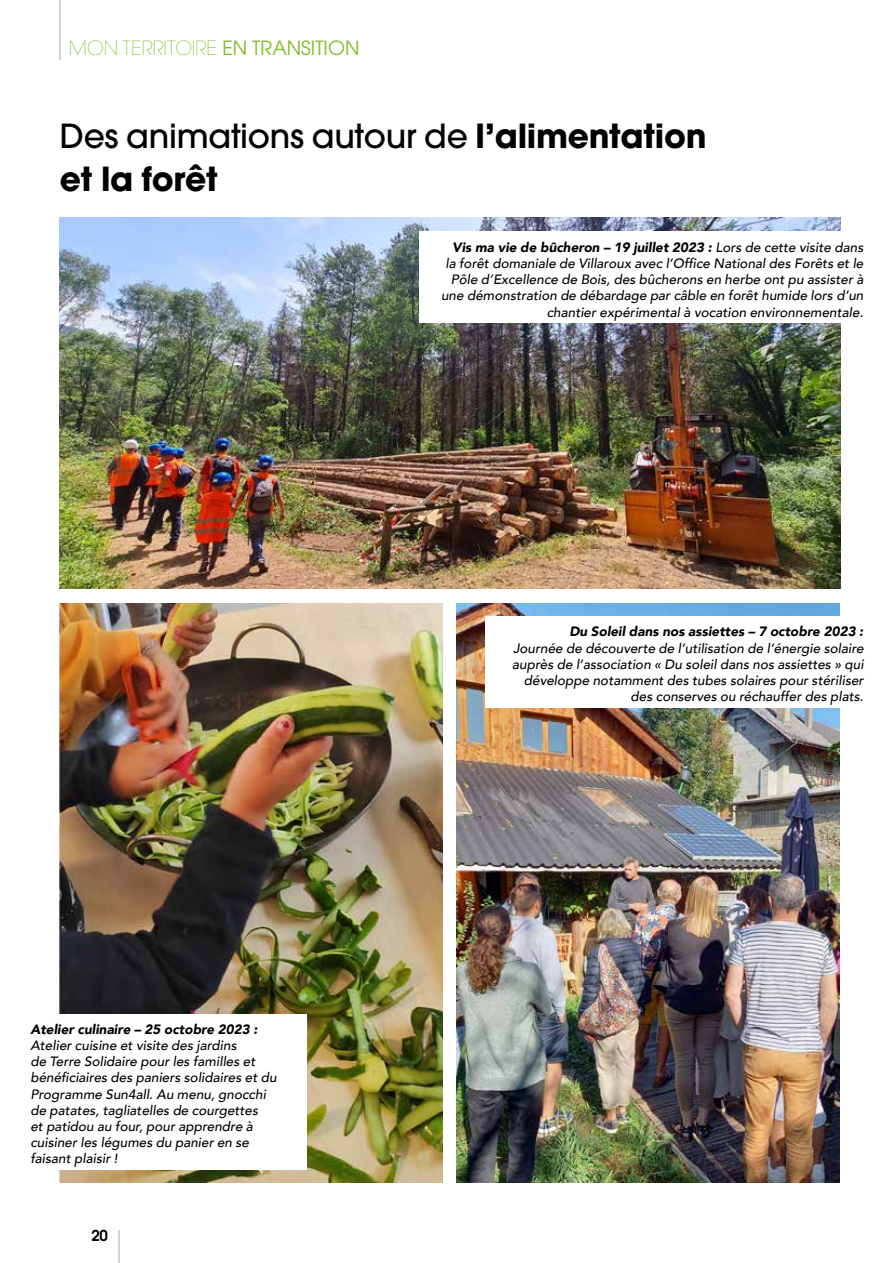
<style>
.page{position:relative;width:893px;height:1263px;background:#fff}
.page>*{position:absolute;margin:0;border:0;box-sizing:border-box;transform-origin:0 0}
.t1{font:700 33px/43.5px "Avant Garde";letter-spacing:-.01em;color:#000}
.t2{font:200 19.5px "Avant Garde";color:#80ba27}
.t3{font:600 15px "Avant Garde";color:#000}
.t4{font:italic 500 13.5px/16.2px "Avenir";color:#000;text-align:right}
.t5{font:italic 900 13.5px "Avenir";color:#000}
.s1{font-weight:400}
.s2{font-weight:500}
.s3{font-weight:900}
</style>
<div class="page">
<hr style="left:118px;top:1230px;width:2px;height:33px;background:#c7c7c7">
<hr style="left:59px;top:0;width:2px;height:60px;background:#c7c7c7">
<img style="left:456px;top:604px;width:383px;height:578px">
<img style="left:60px;top:604px;width:382px;height:578px">
<img style="left:59px;top:218px;width:781px;height:371px">
<div style="left:420px;top:232px;width:452px;height:91px;background:#fff"></div>
<div style="left:485px;top:617px;width:387px;height:91px;background:#fff"></div>
<div style="left:22px;top:1014px;width:284px;height:156px;background:#fff"></div>
<h2 class="t2" style="left:69px;top:37px;width:292px">MON TERRITOIRE <span class="s1">EN TRANSITION</span></h2>
<h1 class="t1" style="left:60px;top:114px;width:648px"><span class="s2">Des animations autour de</span> l’alimentation et la forêt</h1>
<p class="t4" style="left:441px;top:239px;width:424px"><span class="s3">Vis ma vie de bûcheron – 19 juillet 2023 :</span> Lors de cette visite dans la forêt domaniale de Villaroux avec l’Office National des Forêts et le Pôle d’Excellence de Bois, des bûcherons en herbe ont pu assister à une démonstration de débardage par câble en forêt humide lors d’un chantier expérimental à vocation environnementale.</p>
<p class="t5" style="left:30px;top:1018px;width:229px">Atelier culinaire – 25 octobre 2023 :</p>
<p class="t4" style="left:30px;top:1037px;width:248px;text-align:left">Atelier cuisine et visite des jardins<br>de Terre Solidaire pour les familles et bénéficiaires des paniers solidaires et du Programme Sun4all. Au menu, gnocchi de patates, tagliatelles de courgettes<br>et patidou au four, pour apprendre à cuisiner les légumes du panier en se faisant plaisir !</p>
<p class="t3" style="left:91px;top:1226px;width:18px">20</p>
<p class="t5" style="left:569px;top:621px;width:295px">Du Soleil dans nos assiettes – 7 octobre 2023 :</p>
<p class="t4" style="left:512px;top:640px;width:353px">Journée de découverte de l’utilisation de l’énergie solaire auprès de l’association « Du soleil dans nos assiettes » qui développe notamment des tubes solaires pour stériliser des conserves ou réchauffer des plats.</p>
</div>
